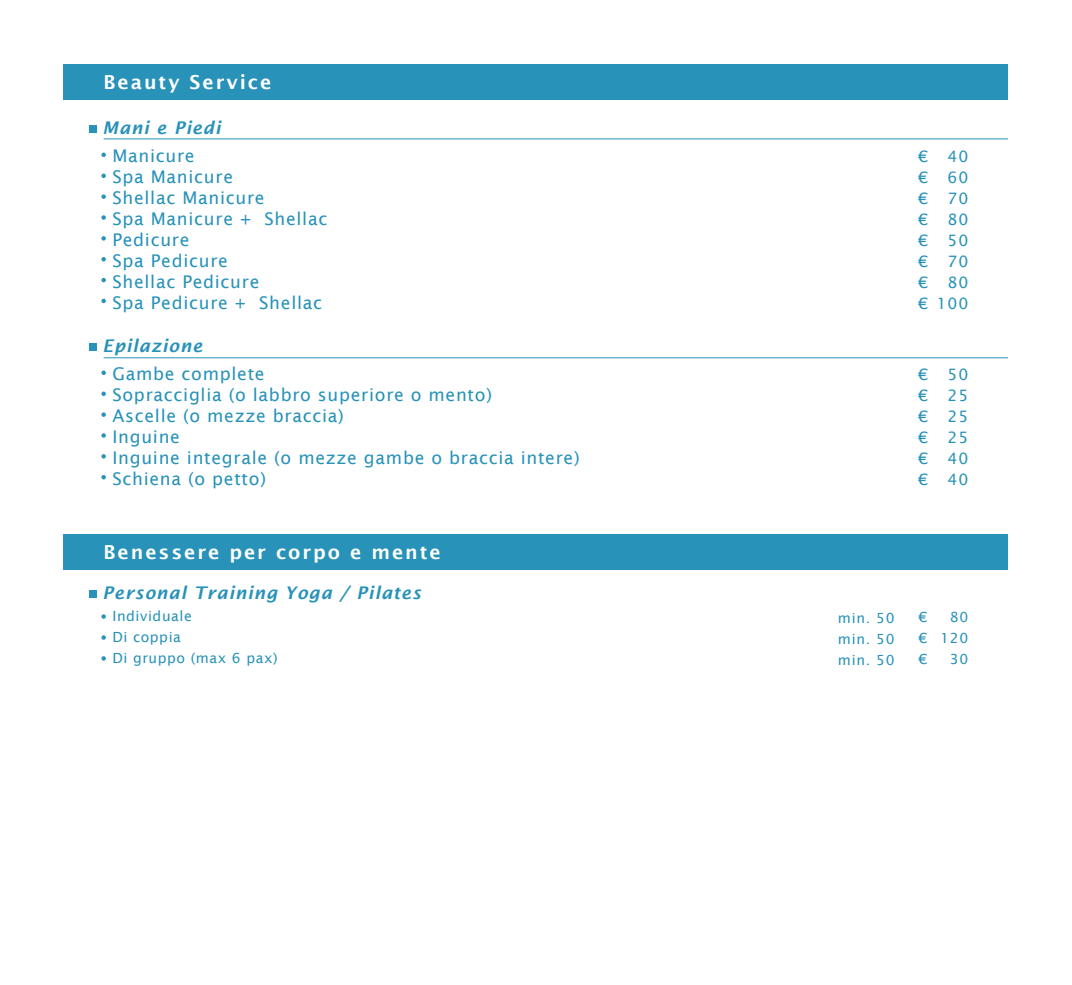
<style>
.page{position:relative;width:1072px;height:985px;background:#fff}
.page>*{position:absolute;margin:0;border:0;box-sizing:border-box;transform-origin:0 0}
.t1{font:600 19.25px "Lucida Sans";letter-spacing:.1em;color:#fff}
.t2{font:17.5px/21px "Lucida Sans";letter-spacing:.04em;color:#2892b9}
.t3{font:italic 600 17.5px "Lucida Sans";letter-spacing:.05em;color:#2892b9}
.t4{font:15.75px/21px "Lucida Sans";letter-spacing:.05em;color:#2892b9;text-align:justify}
.t5{font:14px/21px "Lucida Sans";letter-spacing:.04em;color:#2892b9;text-align:justify}
</style>
<div class="page">
<div style="left:64px;top:64px;width:944px;height:35px;background:#2892b9"></div>
<div style="left:90px;top:125px;width:7px;height:8px;background:#2892b9"></div>
<hr style="left:104px;top:139px;width:904px;height:1px;background:#2892b9">
<svg style="left:101px;top:153px;width:5px;height:4px"></svg>
<svg style="left:101px;top:174px;width:5px;height:4px"></svg>
<svg style="left:101px;top:194px;width:5px;height:5px"></svg>
<svg style="left:101px;top:215px;width:5px;height:5px"></svg>
<svg style="left:101px;top:236px;width:5px;height:5px"></svg>
<svg style="left:101px;top:257px;width:5px;height:4px"></svg>
<svg style="left:101px;top:278px;width:5px;height:4px"></svg>
<svg style="left:101px;top:299px;width:5px;height:4px"></svg>
<div style="left:64px;top:535px;width:944px;height:35px;background:#2892b9"></div>
<div style="left:90px;top:590px;width:7px;height:8px;background:#2892b9"></div>
<svg style="left:101px;top:614px;width:5px;height:5px"></svg>
<svg style="left:101px;top:635px;width:5px;height:5px"></svg>
<svg style="left:101px;top:656px;width:5px;height:4px"></svg>
<div style="left:90px;top:343px;width:7px;height:8px;background:#2892b9"></div>
<hr style="left:104px;top:357px;width:904px;height:1px;background:#2892b9">
<svg style="left:101px;top:370px;width:5px;height:5px"></svg>
<svg style="left:101px;top:391px;width:5px;height:5px"></svg>
<svg style="left:101px;top:412px;width:5px;height:5px"></svg>
<svg style="left:101px;top:433px;width:5px;height:5px"></svg>
<svg style="left:101px;top:454px;width:5px;height:4px"></svg>
<svg style="left:101px;top:475px;width:5px;height:4px"></svg>
<p class="t1" style="left:103px;top:71px;width:169px">Beauty Service</p>
<p class="t3" style="left:103px;top:117px;width:119px">Mani e Piedi</p>
<p class="t2" style="left:112px;top:145px;width:216px">Manicure<br>Spa Manicure<br>Shellac Manicure<br>Spa Manicure + Shellac<br>Pedicure<br>Spa Pedicure<br>Shellac Pedicure<br>Spa Pedicure + Shellac</p>
<p class="t4" style="left:936px;top:146px;width:33px;text-align:right">40<br>60<br>70<br>80<br>50<br>70<br>80<br>100</p>
<p class="t4" style="left:918px;top:146px;width:11px">€ € € € € € € €</p>
<p class="t3" style="left:103px;top:335px;width:101px">Epilazione</p>
<p class="t2" style="left:112px;top:363px;width:469px">Gambe complete<br>Sopracciglia (o labbro superiore o mento)<br>Ascelle (o mezze braccia)<br>Inguine<br>Inguine integrale (o mezze gambe o braccia intere)<br>Schiena (o petto)</p>
<p class="t4" style="left:947px;top:364px;width:22px">50<br>25<br>25<br>25<br>40<br>40</p>
<p class="t4" style="left:918px;top:364px;width:11px">€ € € € € €</p>
<p class="t1" style="left:103px;top:541px;width:339px">Benessere per corpo e mente</p>
<p class="t3" style="left:103px;top:582px;width:320px">Personal Training Yoga / Pilates</p>
<p class="t5" style="left:112px;top:605px;width:167px;text-align:left">Individuale<br>Di coppia<br>Di gruppo (max 6 pax)</p>
<p class="t5" style="left:940px;top:607px;width:29px;text-align:right">80<br>120<br>30</p>
<p class="t5" style="left:919px;top:607px;width:10px">€ € €</p>
<p class="t5" style="left:838px;top:608px;width:58px">min. 50 min. 50 min. 50</p>
</div>
